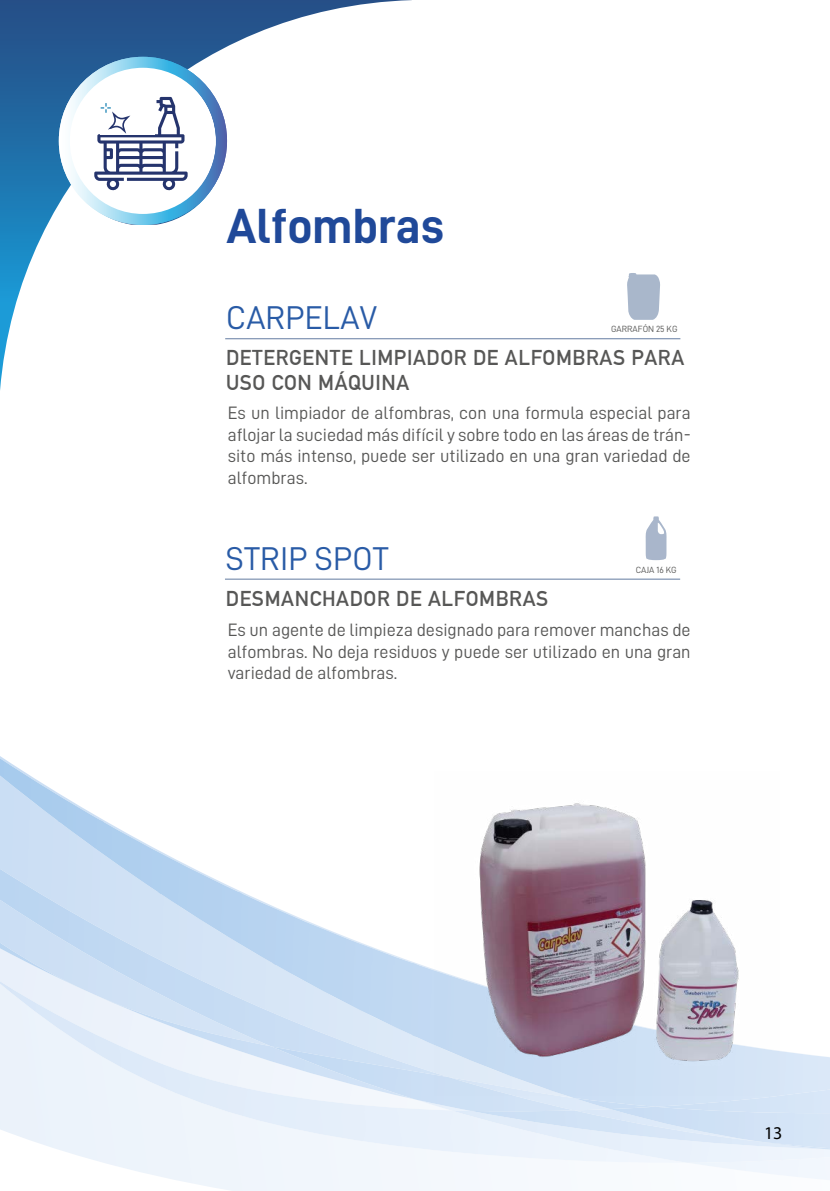
<style>
.page{position:relative;width:830px;height:1191px;background:#fff}
.page>*{position:absolute;margin:0;border:0;box-sizing:border-box;transform-origin:0 0}
.t1{font:49.5px "D DIN Bold";color:#204999}
.t2{font:33px "D DIN";letter-spacing:.005em;color:#295ba6}
.t3{font:700 21px/25.2px "DIN Alternate";letter-spacing:.03em;color:#575756}
.t4{font:18px/21.6px "D DIN";color:#575756;text-align:justify}
.t5{font:18px "Myriad Pro";color:#000}
.t6{font:9px "D DIN";color:#575756}
</style>
<div class="page">
<svg style="left:103px;top:1162px;width:584px;height:28px"></svg>
<div style="left:0;top:756px;width:57px;height:113px;background:#ccdff4"></div>
<div style="left:450px;top:1111px;width:379px;height:51px;background:#eef4fc"></div>
<img style="left:0;top:869px;width:411px;height:208px">
<img style="left:271px;top:1046px;width:303px;height:65px">
<img style="left:470px;top:1110px;width:287px;height:39px">
<img style="left:411px;top:1036px;width:418px;height:70px">
<img style="left:272px;top:963px;width:162px;height:73px">
<img style="left:158px;top:892px;width:259px;height:72px">
<img style="left:57px;top:820px;width:185px;height:73px">
<img style="left:0;top:758px;width:104px;height:64px">
<img style="left:573px;top:1098px;width:82px;height:11px">
<div style="left:655px;top:1089px;width:174px;height:17px;background:#d5e5f7"></div>
<img style="left:610px;top:1106px;width:219px;height:42px">
<img style="left:757px;top:1141px;width:72px;height:8px">
<svg style="left:0;top:0;width:411px;height:390px"></svg>
<hr style="left:225px;top:338px;width:455px;height:1px;background:#6a82a5">
<svg style="left:627px;top:273px;width:32px;height:47px;background:#b0bdcf"></svg>
<hr style="left:225px;top:578px;width:454px;height:1px;background:#6a82a5">
<svg style="left:645px;top:516px;width:21px;height:44px"></svg>
<svg style="left:59px;top:57px;width:168px;height:168px"></svg>
<img style="left:434px;top:803px;width:345px;height:292px">
<h1 class="t1" style="left:226px;top:198px;width:219px">Alfombras</h1>
<h2 class="t2" style="left:226px;top:300px;width:152px">CARPELAV</h2>
<p class="t3" style="left:226px;top:344px;width:459px">DETERGENTE LIMPIADOR DE ALFOMBRAS PARA<br>USO CON MÁQUINA</p>
<p class="t6" style="left:610px;top:324px;width:68px">GARRAFÓN 25 KG</p>
<p class="t4" style="left:227px;top:402px;width:464px">Es un limpiador de alfombras, con una formula especial para aflojar la suciedad más difícil y sobre todo en las áreas de trán&shy;sito más intenso, puede ser utilizado en una gran variedad de alfombras.</p>
<h2 class="t2" style="left:226px;top:540px;width:164px">STRIP SPOT</h2>
<p class="t3" style="left:226px;top:584px;width:324px">DESMANCHADOR DE ALFOMBRAS</p>
<p class="t6" style="left:635px;top:564px;width:42px">CAJA 16 KG</p>
<p class="t4" style="left:227px;top:618px;width:464px">Es un agente de limpieza designado para remover manchas de alfombras. No deja residuos y puede ser utilizado en una gran variedad de alfombras.</p>
<p class="t5" style="left:763px;top:1122px;width:20px">13</p>
</div>
